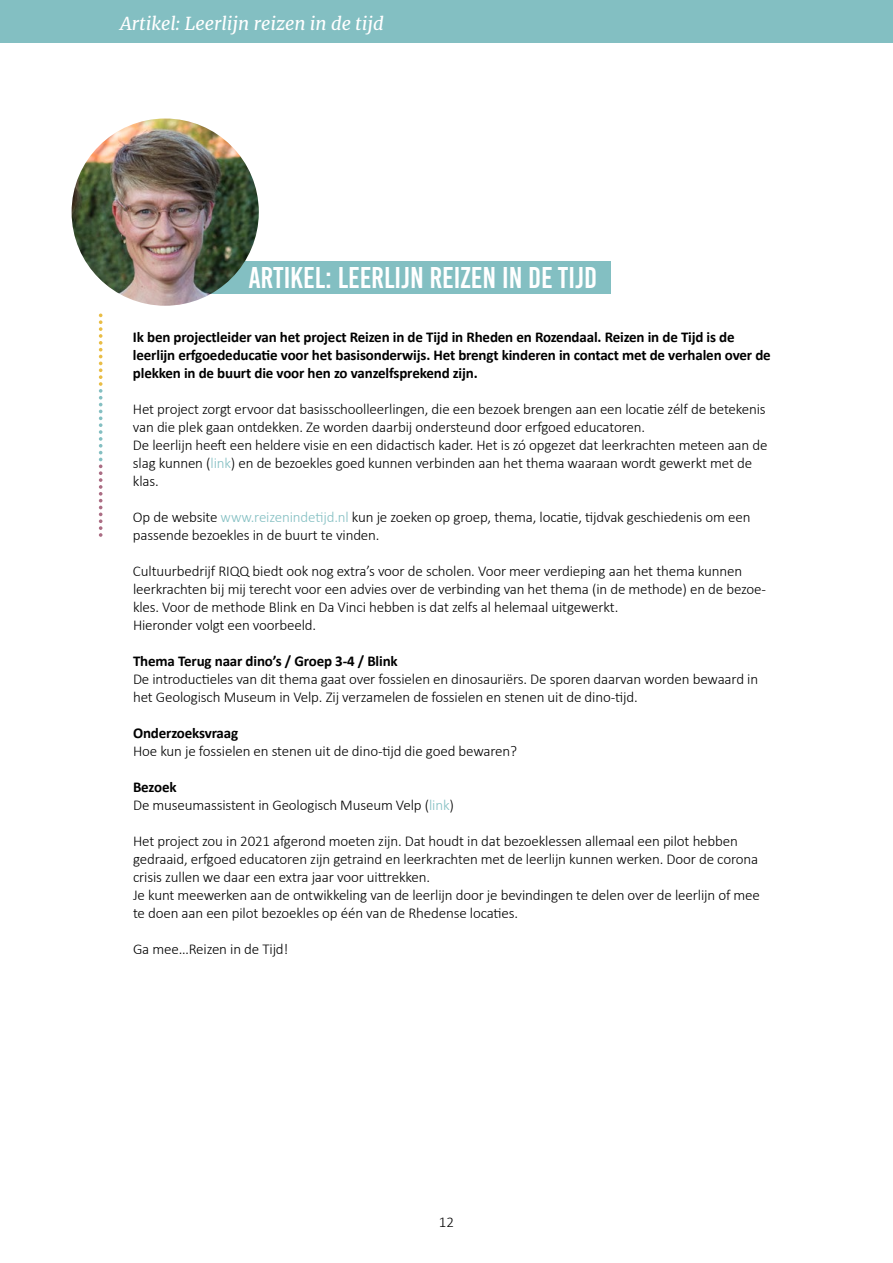
<style>
.page{position:relative;width:893px;height:1263px;background:#fff}
.page>*{position:absolute;margin:0;border:0;box-sizing:border-box;transform-origin:0 0}
.t1{font:30px "Bebas Kai";color:#fff}
.t2{font:italic 18px "Merriweather";color:#fff}
.t3{font:300 15px/18px "Calibri";letter-spacing:-.01em;color:#000}
.t4{font:700 15px/18px "Calibri";letter-spacing:-.01em;color:#000}
.s1{color:#83bfc2}
.s2{font-weight:700}
</style>
<div class="page">
<div style="left:121px;top:261px;width:490px;height:33px;background:#83bfc2"></div>
<div style="left:0;top:0;width:893px;height:43px;background:#83bfc2"></div>
<svg style="left:99px;top:314px;width:3px;height:223px"></svg>
<img style="left:72px;top:119px;width:187px;height:187px;border-radius:94px">
<p class="t2" style="left:120px;top:11px;width:265px">Artikel: Leerlijn reizen in de tijd</p>
<h1 class="t1" style="left:248px;top:262px;width:350px">ARTIKEL: LEERLIJN REIZEN IN DE TIJD</h1>
<p class="t4" style="left:133px;top:328px;width:639px">Ik ben projectleider van het project Reizen in de Tijd in Rheden en Rozendaal. Reizen in de Tijd is de leerlijn erfgoededucatie voor het basisonderwijs. Het brengt kinderen in contact met de verhalen over de plekken in de buurt die voor hen zo vanzelfsprekend zijn.</p>
<p class="t3" style="left:133px;top:400px;width:636px">Het project zorgt ervoor dat basisschoolleerlingen, die een bezoek brengen aan een locatie zélf de betekenis van die plek gaan ontdekken. Ze worden daarbij ondersteund door erfgoed educatoren.<br>De leerlijn heeft een heldere visie en een didactisch kader. Het is zó opgezet dat leerkrachten meteen aan de slag kunnen (<span class="s1">link</span>) en de bezoekles goed kunnen verbinden aan het thema waaraan wordt gewerkt met de klas.</p>
<p class="t3" style="left:133px;top:508px;width:619px">Op de website <span class="s1">www.reizenindetijd.nl</span> kun je zoeken op groep, thema, locatie, tijdvak geschiedenis om een passende bezoekles in de buurt te vinden.</p>
<p class="t3" style="left:133px;top:562px;width:634px">Cultuurbedrijf RIQQ biedt ook nog extra’s voor de scholen. Voor meer verdieping aan het thema kunnen leerkrachten bij mij terecht voor een advies over de verbinding van het thema (in de methode) en de bezoe&shy;kles. Voor de methode Blink en Da Vinci hebben is dat zelfs al helemaal uitgewerkt.<br>Hieronder volgt een voorbeeld.</p>
<p class="t4" style="left:133px;top:652px;width:266px">Thema Terug naar dino’s / Groep 3-4 / Blink</p>
<p class="t3" style="left:133px;top:670px;width:627px">De introductieles van dit thema gaat over fossielen en dinosauriërs. De sporen daarvan worden bewaard in het Geologisch Museum in Velp. Zij verzamelen de fossielen en stenen uit de dino-tijd.</p>
<p class="t4" style="left:133px;top:724px;width:107px">Onderzoeksvraag</p>
<p class="t3" style="left:133px;top:742px;width:386px">Hoe kun je fossielen en stenen uit de dino-tijd die goed bewaren?</p>
<p class="t3" style="left:133px;top:778px;width:322px"><span class="s2">Bezoek<br></span>De museumassistent in Geologisch Museum Velp (<span class="s1">link</span>)</p>
<p class="t3" style="left:133px;top:832px;width:628px">Het project zou in 2021 afgerond moeten zijn. Dat houdt in dat bezoeklessen allemaal een pilot hebben gedraaid, erfgoed educatoren zijn getraind en leerkrachten met de leerlijn kunnen werken. Door de corona crisis zullen we daar een extra jaar voor uittrekken.<br>Je kunt meewerken aan de ontwikkeling van de leerlijn door je bevindingen te delen over de leerlijn of mee te doen aan een pilot bezoekles op één van de Rhedense locaties.</p>
<p class="t3" style="left:133px;top:940px;width:157px">Ga mee…Reizen in de Tijd!</p>
<p class="t3" style="left:439px;top:1213px;width:17px">12</p>
</div>
